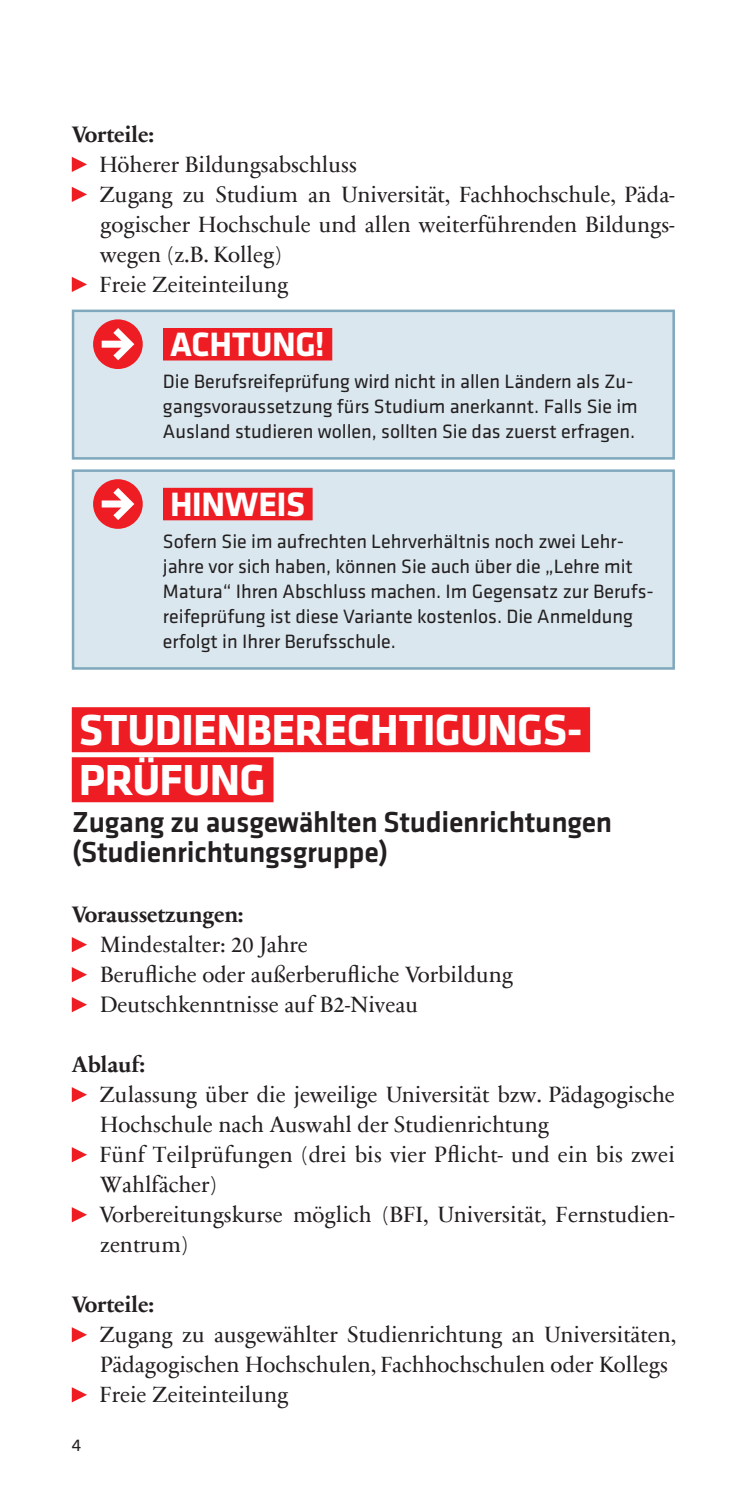
<style>
.page{position:relative;width:748px;height:1489px;background:#fff}
.page>*{position:absolute;margin:0;border:0;box-sizing:border-box;transform-origin:0 0}
.t1{font:700 45px/50px "Klavika Basic";letter-spacing:-.015em;color:#fff}
.t2{font:700 35px "Klavika Basic";letter-spacing:-.015em;color:#fff}
.t3{font:500 30px/30px "Klavika Basic";letter-spacing:-.01em;color:#231f20}
.t4{font:22.5px/30px "Sabon Next Com";color:#231f20}
.t5{font:700 22.5px "Sabon Next Com";letter-spacing:-.01em;color:#231f20}
.t6{font:20px/25px "Klavika Basic";color:#231f20}
.t7{font:17.5px "Klavika Basic";color:#231f20}
</style>
<div class="page">
<div style="left:73px;top:311px;width:600px;height:147px;background:#dae7ee"></div>
<div style="left:163px;top:328px;width:169px;height:32px;background:#ee1d23"></div>
<div style="left:72px;top:309px;width:602px;height:150px;border:2px solid #7fa8bc"></div>
<div style="left:93px;top:319px;width:50px;height:50px;background:#ee1d23;border-radius:50%"></div>
<svg style="left:102px;top:328px;width:32px;height:32px"></svg>
<div style="left:73px;top:470px;width:600px;height:198px;background:#dae7ee"></div>
<div style="left:163px;top:488px;width:149px;height:32px;background:#ee1d23"></div>
<div style="left:72px;top:469px;width:602px;height:200px;border:2px solid #7fa8bc"></div>
<div style="left:93px;top:479px;width:50px;height:50px;background:#ee1d23;border-radius:50%"></div>
<svg style="left:102px;top:488px;width:32px;height:32px"></svg>
<div style="left:72px;top:707px;width:517px;height:45px;background:#ee1d23"></div>
<div style="left:72px;top:757px;width:201px;height:45px;background:#ee1d23"></div>
<svg style="left:72px;top:937px;width:15px;height:15px"></svg>
<svg style="left:72px;top:967px;width:15px;height:15px"></svg>
<svg style="left:72px;top:997px;width:15px;height:15px"></svg>
<svg style="left:72px;top:1087px;width:15px;height:15px"></svg>
<svg style="left:72px;top:1147px;width:15px;height:15px"></svg>
<svg style="left:72px;top:1207px;width:15px;height:15px"></svg>
<svg style="left:72px;top:1327px;width:15px;height:15px"></svg>
<svg style="left:72px;top:1387px;width:15px;height:15px"></svg>
<svg style="left:72px;top:157px;width:15px;height:15px"></svg>
<svg style="left:72px;top:187px;width:15px;height:15px"></svg>
<svg style="left:72px;top:277px;width:15px;height:15px"></svg>
<p class="t5" style="left:72px;top:117px;width:84px">Vorteile:</p>
<p class="t4" style="left:99px;top:148px;width:576px">Höherer Bildungsabschluss<br>Zugang zu Studium an Universität, Fachhochschule, Päda&shy;gogischer Hochschule und allen weiterführenden Bildungs&shy;wegen (z.B. Kolleg)<br>Freie Zeiteinteilung</p>
<h2 class="t2" style="left:170px;top:319px;width:156px">ACHTUNG!</h2>
<p class="t6" style="left:163px;top:368px;width:476px">Die Berufsreifeprüfung wird nicht in allen Ländern als Zu&shy;gangsvoraussetzung fürs Studium anerkannt. Falls Sie im<br>Ausland studieren wollen, sollten Sie das zuerst erfragen.</p>
<h2 class="t2" style="left:170px;top:479px;width:136px">HINWEIS</h2>
<p class="t6" style="left:163px;top:528px;width:492px">Sofern Sie im aufrechten Lehrverhältnis noch zwei Lehr&shy;jahre vor sich haben, können Sie auch über die „Lehre mit Matura“ Ihren Abschluss machen. Im Gegensatz zur Berufs&shy;reifeprüfung ist diese Variante kostenlos. Die Anmeldung erfolgt in Ihrer Berufsschule.</p>
<h1 class="t1" style="left:79px;top:703px;width:504px">STUDIENBERECHTIGUNGS-<br>PRÜFUNG</h1>
<h3 class="t3" style="left:72px;top:806px;width:541px">Zugang zu ausgewählten Studienrichtungen (Studienrichtungsgruppe)</h3>
<p class="t5" style="left:72px;top:897px;width:173px">Voraussetzungen:</p>
<p class="t4" style="left:100px;top:928px;width:414px">Mindestalter: 20 Jahre<br>Berufliche oder außerberufliche Vorbildung<br>Deutschkenntnisse auf B2-Niveau</p>
<p class="t5" style="left:72px;top:1047px;width:75px">Ablauf:</p>
<p class="t4" style="left:99px;top:1078px;width:576px">Zulassung über die jeweilige Universität bzw. Pädagogische Hochschule nach Auswahl der Studienrichtung<br>Fünf Teilprüfungen (drei bis vier Pflicht- und ein bis zwei Wahlfächer)<br>Vorbereitungskurse möglich (BFI, Universität, Fernstudien&shy;zentrum)</p>
<p class="t5" style="left:72px;top:1287px;width:84px">Vorteile:</p>
<p class="t4" style="left:99px;top:1318px;width:578px">Zugang zu ausgewählter Studienrichtung an Universitäten,<br>Pädagogischen Hochschulen, Fachhochschulen oder Kollegs<br>Freie Zeiteinteilung</p>
<p class="t7" style="left:72px;top:1434px;width:11px">4</p>
</div>
